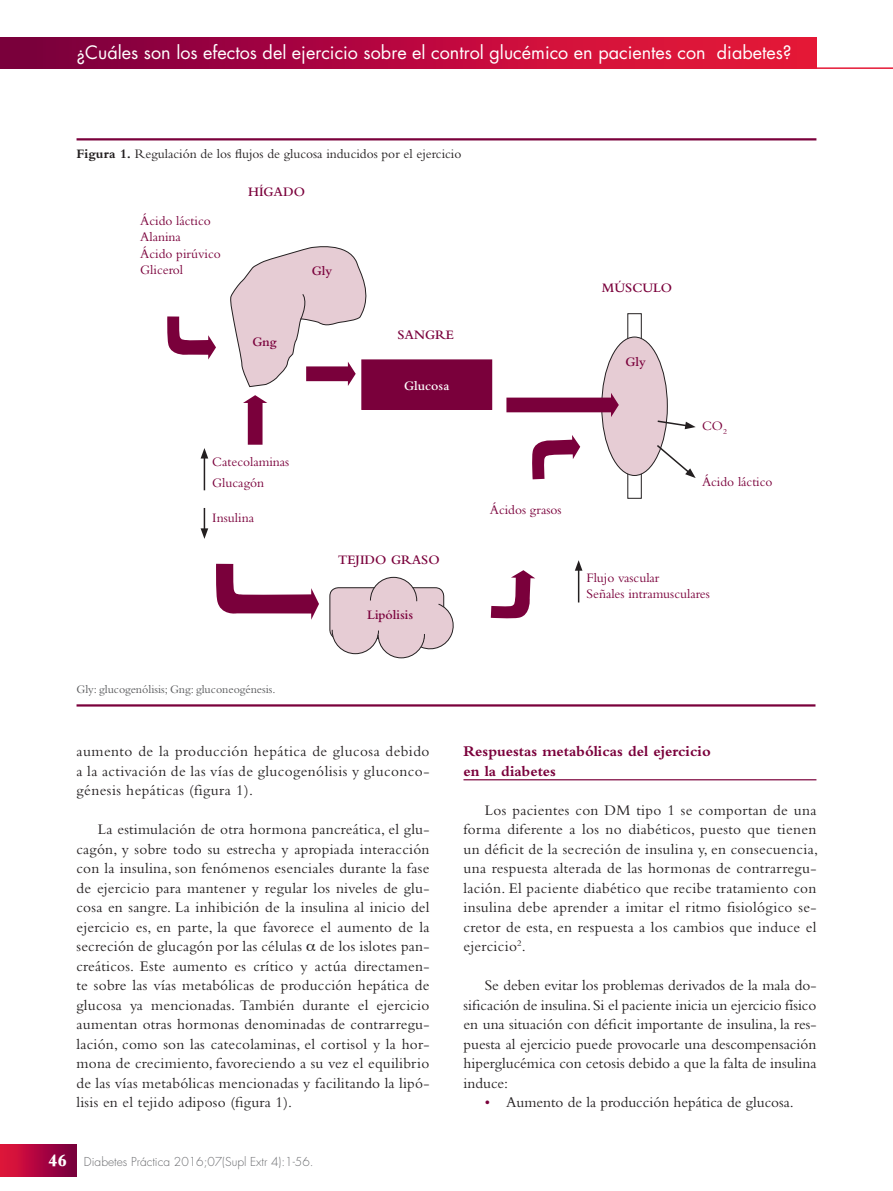
<style>
.page{position:relative;width:893px;height:1191px;background:#fff}
.page>*{position:absolute;margin:0;border:0;box-sizing:border-box;transform-origin:0 0}
.t1{font:18px "Futura";color:#fff}
.t2{font:800 18px "Bembo";color:#fff}
.t3{font:15.3px/19.5px "Bembo";letter-spacing:.015em;color:#231f20;text-align:justify}
.t4{font:700 15.3px/19.5px "Bembo";color:#7a003b}
.t5{font:13.5px/16.5px "Bembo";color:#7a003b}
.t6{font:13.5px "Bembo";color:#231f20}
.t7{font:600 13.5px "Bembo";color:#7a003b}
.t8{font:600 13.5px "Bembo";color:#fff}
.t9{font:300 12px "Futura";color:#6c6d70}
.t10{font:12px "Bembo";color:#57585a}
.s1{font-weight:700}
.s2{font-size:15px;color:#7a003b}
</style>
<div class="page">
<div style="left:0;top:1144px;width:77px;height:32px;background:linear-gradient(to right,#e7143c,#750040)"></div>
<hr style="left:77px;top:67px;width:816px;height:2px;background:#e51836">
<div style="left:0;top:37px;width:816px;height:32px;background:linear-gradient(to right,#7a0041,#f11939)"></div>
<hr style="left:463px;top:779px;width:353px;height:1px;background:#7a003b">
<hr style="left:77px;top:138px;width:739px;height:2px;background:#7a003b">
<hr style="left:77px;top:704px;width:738px;height:2px;background:#7a003b">
<div style="left:362px;top:360px;width:130px;height:49px;background:#7a003b"></div>
<div style="left:361px;top:359px;width:131px;height:51px;border:1px solid #7a003b"></div>
<svg style="left:230px;top:246px;width:144px;height:141px"></svg>
<svg style="left:243px;top:395px;width:24px;height:50px"></svg>
<svg style="left:167px;top:316px;width:49px;height:43px"></svg>
<svg style="left:491px;top:570px;width:44px;height:49px"></svg>
<svg style="left:532px;top:435px;width:48px;height:44px"></svg>
<svg style="left:216px;top:564px;width:103px;height:56px"></svg>
<hr style="left:204px;top:456px;width:1px;height:34px;background:#231f20">
<svg style="left:201px;top:448px;width:7px;height:10px"></svg>
<hr style="left:578px;top:568px;width:1px;height:34px;background:#231f20">
<svg style="left:575px;top:560px;width:7px;height:10px"></svg>
<svg style="left:201px;top:508px;width:7px;height:31px"></svg>
<svg style="left:331px;top:576px;width:123px;height:82px"></svg>
<div style="left:627px;top:313px;width:15px;height:185px;border:1px solid #231f20"></div>
<div style="left:602px;top:337px;width:65px;height:138px;background:#e6ccd4;border-radius:50%"></div>
<svg style="left:506px;top:393px;width:113px;height:24px"></svg>
<svg style="left:657px;top:419px;width:39px;height:10px"></svg>
<svg style="left:655px;top:443px;width:41px;height:35px"></svg>
<p class="t1" style="left:77px;top:41px;width:717px">¿Cuáles son los efectos del ejercicio sobre el control glucémico en pacientes con diabetes?</p>
<p class="t6" style="left:77px;top:146px;width:386px"><span class="s1">Figura 1.</span> Regulación de los flujos de glucosa inducidos por el ejercicio</p>
<p class="t5" style="left:140px;top:212px;width:82px">Ácido láctico<br>Alanina<br>Ácido pirúvico<br>Glicerol</p>
<p class="t7" style="left:248px;top:184px;width:59px">HÍGADO</p>
<p class="t7" style="left:252px;top:335px;width:26px">Gng</p>
<p class="t7" style="left:312px;top:263px;width:22px">Gly</p>
<p class="t7" style="left:397px;top:327px;width:58px">SANGRE</p>
<p class="t8" style="left:404px;top:378px;width:47px">Glucosa</p>
<p class="t5" style="left:212px;top:451px;width:79px;line-height:20.7px">Catecolaminas<br>Glucagón</p>
<p class="t5" style="left:212px;top:509px;width:43px">Insulina</p>
<p class="t7" style="left:338px;top:552px;width:103px">TEJIDO GRASO</p>
<p class="t7" style="left:367px;top:607px;width:47px">Lipólisis</p>
<p class="t5" style="left:490px;top:501px;width:73px">Ácidos grasos</p>
<p class="t7" style="left:602px;top:280px;width:72px">MÚSCULO</p>
<p class="t7" style="left:626px;top:354px;width:22px">Gly</p>
<p class="t5" style="left:702px;top:417px;width:26px">CO<sub>2</sub></p>
<p class="t5" style="left:702px;top:473px;width:72px">Ácido láctico</p>
<p class="t5" style="left:586px;top:569px;width:125px">Flujo vascular<br>Señales intramusculares</p>
<p class="t10" style="left:77px;top:682px;width:201px">Gly: glucogenólisis; Gng: gluconeogénesis.</p>
<p class="t3" style="left:77px;top:741px;width:354px">aumento de la producción hepática de glucosa debido a la activación de las vías de glucogenólisis y gluconco&shy;génesis hepáticas (figura 1).</p>
<p class="t3" style="left:77px;top:819px;width:354px;text-indent:21px">La estimulación de otra hormona pancreática, el glu&shy;cagón, y sobre todo su estrecha y apropiada interacción con la insulina, son fenómenos esenciales durante la fase de ejercicio para mantener y regular los niveles de glu&shy;cosa en sangre. La inhibición de la insulina al inicio del ejercicio es, en parte, la que favorece el aumento de la secreción de glucagón por las células de los islotes pan&shy;creáticos. Este aumento es crítico y actúa directamen&shy;te sobre las vías metabólicas de producción hepática de glucosa ya mencionadas. También durante el ejercicio aumentan otras hormonas denominadas de contrarregu&shy;lación, como son las catecolaminas, el cortisol y la hor&shy;mona de crecimiento, favoreciendo a su vez el equilibrio de las vías metabólicas mencionadas y facilitando la lipó&shy;lisis en el tejido adiposo (figura 1).</p>
<p class="t2" style="left:48px;top:1149px;width:21px">46</p>
<p class="t9" style="left:84px;top:1154px;width:231px">Diabetes Práctica 2016;07(Supl Extr 4):1-56.</p>
<p class="t4" style="left:463px;top:741px;width:249px">Respuestas metabólicas del ejercicio en la diabetes</p>
<p class="t3" style="left:463px;top:800px;width:356px;text-indent:21px">Los pacientes con DM tipo 1 se comportan de una forma diferente a los no diabéticos, puesto que tienen un déficit de la secreción de insulina y, en consecuencia, una respuesta alterada de las hormonas de contrarregu&shy;lación. El paciente diabético que recibe tratamiento con insulina debe aprender a imitar el ritmo fisiológico se&shy;cretor de esta, en respuesta a los cambios que induce el ejercicio<sup>2</sup>.</p>
<p class="t3" style="left:463px;top:975px;width:354px;text-indent:21px">Se deben evitar los problemas derivados de la mala do&shy;sificación de insulina. Si el paciente inicia un ejercicio físico en una situación con déficit importante de insulina, la res&shy;puesta al ejercicio puede provocarle una descompensación hiperglucémica con cetosis debido a que la falta de insulina induce:</p>
<p class="t3" style="left:485px;top:1092px;width:311px"><span class="s2">•</span> Aumento de la producción hepática de glucosa.</p>
</div>
